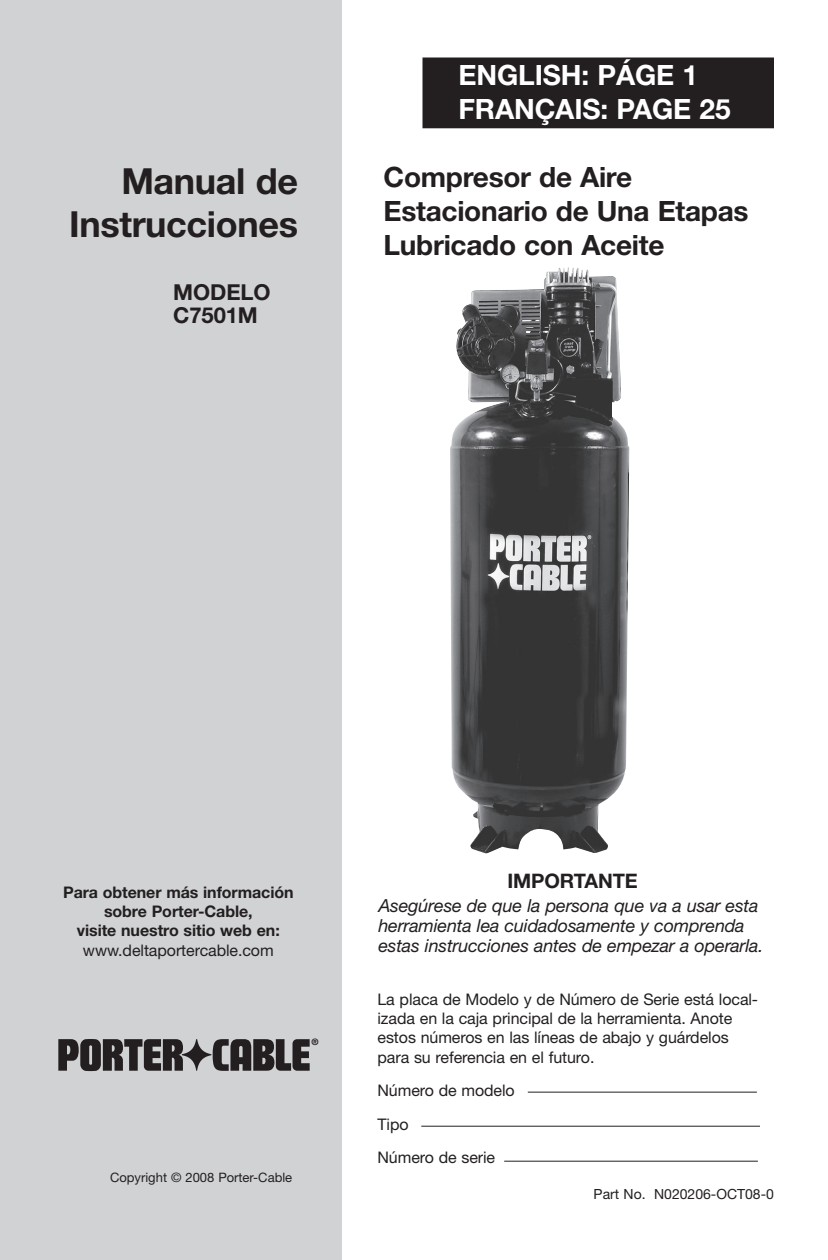
<style>
.page{position:relative;width:828px;height:1260px;background:#fff}
.page>*{position:absolute;margin:0;border:0;box-sizing:border-box;transform-origin:0 0}
.t1{font:700 36px/43.2px "Helvetica Neue";letter-spacing:-.01em;color:#231f20;text-align:right}
.t2{font:700 28px/33.6px "Helvetica Neue";letter-spacing:-.01em;color:#231f20}
.t3{font:700 28px/33.6px "Helvetica Neue";letter-spacing:-.005em;color:#fff}
.t4{font:700 22px/23px "Helvetica Neue";letter-spacing:-.005em;color:#231f20}
.t5{font:700 20px "Helvetica Neue";letter-spacing:-.005em;color:#231f20}
.t6{font:italic 18px/20px "Helvetica Neue";letter-spacing:-.01em;color:#231f20}
.t7{font:16px/19.2px "Helvetica Neue";letter-spacing:-.005em;color:#231f20}
.t8{font:700 16px/19.2px "Helvetica Neue";letter-spacing:-.005em;color:#231f20;text-align:center}
.t9{font:14px "Helvetica Neue";color:#231f20}
.t10{font:13px "Helvetica Neue";color:#231f20}
.t11{font:700 8.8px "Helvetica";color:#231f20}
</style>
<div class="page">
<div style="left:0;top:0;width:342px;height:1260px;background:#d1d2d4"></div>
<div style="left:424px;top:58px;width:349px;height:69px;background:#231f20"></div>
<div style="left:422px;top:58px;width:352px;height:70px;border:2px solid #231f20"></div>
<hr style="left:528px;top:1092px;width:229px;height:1px;background:#231f20">
<hr style="left:421px;top:1126px;width:339px;height:1px;background:#231f20">
<hr style="left:504px;top:1161px;width:254px;height:1px;background:#231f20">
<svg style="left:58px;top:1039px;width:252px;height:32px"></svg>
<img style="left:450px;top:267px;width:179px;height:587px">
<h1 class="t1" style="left:69px;top:158px;width:230px">Manual de<br>Instrucciones</h1>
<h3 class="t4" style="left:173px;top:280px;width:99px">MODELO<br>C7501M</h3>
<h2 class="t3" style="left:458px;top:58px;width:274px">ENGLISH: PÁGE 1<br>FRANÇAIS: PAGE 25</h2>
<h2 class="t2" style="left:384px;top:160px;width:367px">Compresor de Aire<br>Estacionario de Una Etapas<br>Lubricado con Aceite</h2>
<p class="t8" style="left:63px;top:882px;width:232px">Para obtener más información sobre Porter-Cable,<br>visite nuestro sitio web en:</p>
<p class="t7" style="left:83px;top:940px;width:192px">www.deltaportercable.com</p>
<p class="t11" style="left:312px;top:1037px;width:8px">®</p>
<p class="t10" style="left:110px;top:1170px;width:184px">Copyright © 2008 Porter-Cable</p>
<p class="t5" style="left:507px;top:869px;width:132px">IMPORTANTE</p>
<p class="t6" style="left:378px;top:896px;width:386px">Asegúrese de que la persona que va a usar esta herramienta lea cuidadosamente y comprenda estas instrucciones antes de empezar a operarla.</p>
<p class="t7" style="left:378px;top:989px;width:382px">La placa de Modelo y de Número de Serie está local&shy;izada en la caja principal de la herramienta. Anote estos números en las líneas de abajo y guárdelos para su referencia en el futuro.</p>
<p class="t7" style="left:378px;top:1073px;width:139px;line-height:33.6px">Número de modelo<br>Tipo<br>Número de serie</p>
<p class="t9" style="left:594px;top:1186px;width:182px">Part No. N020206-OCT08-0</p>
</div>
